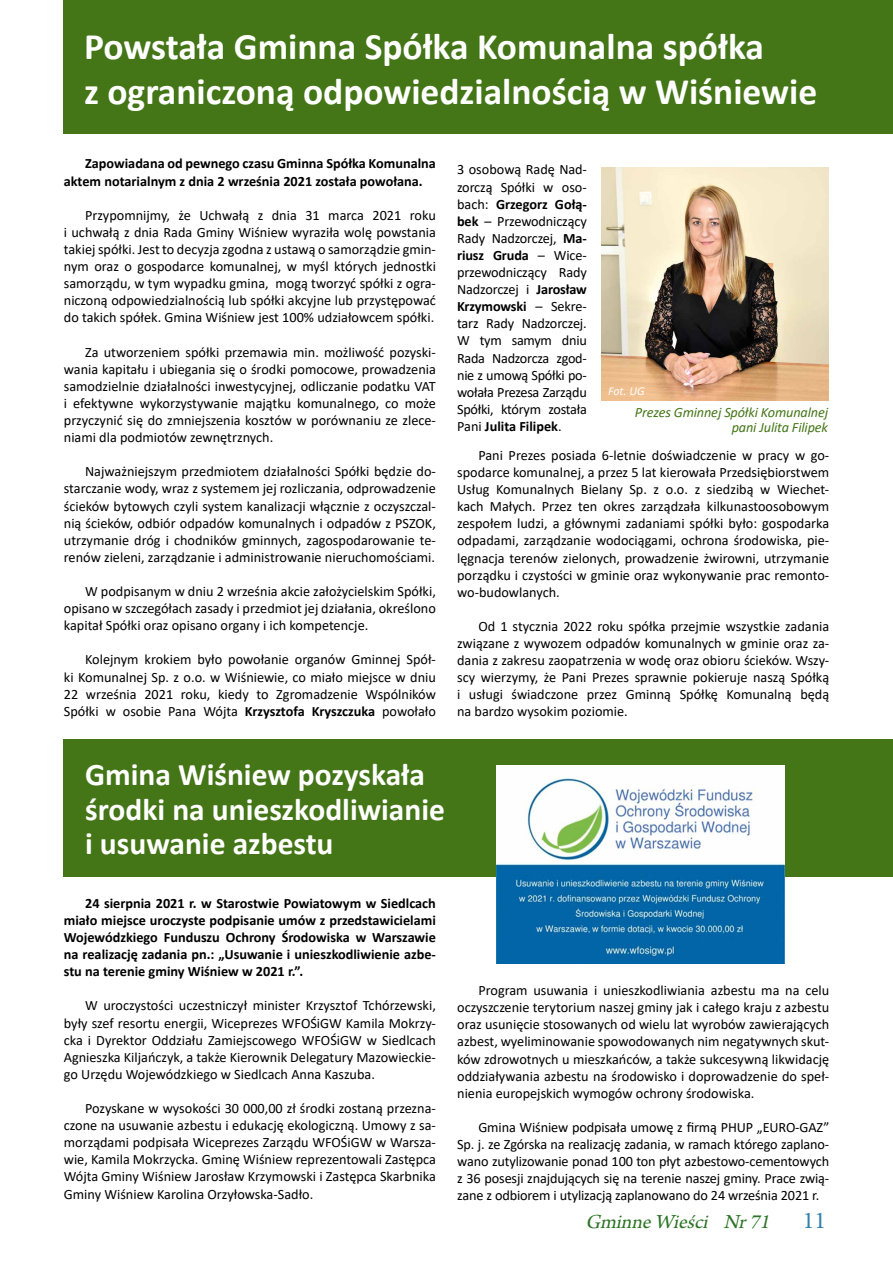
<style>
.page{position:relative;width:893px;height:1263px;background:#fff}
.page>*{position:absolute;margin:0;border:0;box-sizing:border-box;transform-origin:0 0}
.t1{font:700 37.5px/45px "Calibri";color:#fff}
.t2{font:700 31.5px/34.5px "Calibri";color:#fff}
.t3{font:italic 21px "Arno Pro";color:#2c7525}
.t4{font:14.25px/17.1px "Calibri";color:#000;text-align:justify}
.t5{font:700 14.25px/17.1px "Calibri";color:#000}
.t6{font:italic 14.25px/15px "Calibri";letter-spacing:-.01em;color:#447617;text-align:right}
.t7{font:italic 12px "Calibri";color:#fff}
.s1{font-weight:700}
.s2{font-family:"Minion Pro";font-style:normal;font-size:24px;color:#3180ab}
</style>
<div class="page">
<div style="left:64px;top:0;width:829px;height:134px;background:#447617"></div>
<div style="left:64px;top:739px;width:829px;height:138px;background:#447617"></div>
<img style="left:496px;top:765px;width:288px;height:198px">
<img style="left:602px;top:168px;width:226px;height:232px">
<h1 class="t1" style="left:84px;top:23px;width:735px">Powstała Gminna Spółka Komunalna spółka<br>z ograniczoną odpowiedzialnością w Wiśniewie</h1>
<p class="t5" style="left:64px;top:155px;width:374px;text-indent:21px">Zapowiadana od pewnego czasu Gminna Spółka Komunalna aktem notarialnym z dnia 2 września 2021 została powołana.</p>
<p class="t4" style="left:64px;top:206px;width:374px;text-indent:21px">Przypomnijmy, że Uchwałą z dnia 31 marca 2021 roku i uchwałą z dnia Rada Gminy Wiśniew wyraziła wolę powstania takiej spółki. Jest to decyzja zgodna z ustawą o samorządzie gmin&shy;nym oraz o gospodarce komunalnej, w myśl których jednostki samorządu, w tym wypadku gmina, mogą tworzyć spółki z ogra&shy;niczoną odpowiedzialnością lub spółki akcyjne lub przystępować do takich spółek. Gmina Wiśniew jest 100% udziałowcem spółki.</p>
<p class="t4" style="left:64px;top:343px;width:374px;text-indent:21px">Za utworzeniem spółki przemawia min. możliwość pozyski&shy;wania kapitału i ubiegania się o środki pomocowe, prowadzenia samodzielnie działalności inwestycyjnej, odliczanie podatku VAT i efektywne wykorzystywanie majątku komunalnego, co może przyczynić się do zmniejszenia kosztów w porównaniu ze zlece&shy;niami dla podmiotów zewnętrznych.</p>
<p class="t4" style="left:64px;top:463px;width:374px;text-indent:21px">Najważniejszym przedmiotem działalności Spółki będzie do&shy;starczanie wody, wraz z systemem jej rozliczania, odprowadzenie ścieków bytowych czyli system kanalizacji włącznie z oczyszczal&shy;nią ścieków, odbiór odpadów komunalnych i odpadów z PSZOK, utrzymanie dróg i chodników gminnych, zagospodarowanie te&shy;renów zieleni, zarządzanie i administrowanie nieruchomościami.</p>
<p class="t4" style="left:64px;top:582px;width:374px;text-indent:21px">W podpisanym w dniu 2 września akcie założycielskim Spółki, opisano w szczegółach zasady i przedmiot jej działania, określono kapitał Spółki oraz opisano organy i ich kompetencje.</p>
<p class="t4" style="left:64px;top:651px;width:374px;text-indent:21px">Kolejnym krokiem było powołanie organów Gminnej Spół&shy;ki Komunalnej Sp. z o.o. w Wiśniewie, co miało miejsce w dniu 22 września 2021 roku, kiedy to Zgromadzenie Wspólników Spółki w osobie Pana Wójta <span class="s1">Krzysztofa Kryszczuka</span> powołało</p>
<p class="t4" style="left:457px;top:161px;width:131px">3 osobową Radę Nad&shy;zorczą Spółki w oso&shy;bach: <span class="s1">Grzegorz Gołą&shy;bek</span> – Przewodniczący Rady Nadzorczej, <span class="s1">Ma&shy;riusz Gruda</span> – Wice&shy;przewodniczący Rady Nadzorczej i <span class="s1">Jarosław Krzymowski</span> – Sekre&shy;tarz Rady Nadzorczej.<br>W tym samym dniu Rada Nadzorcza zgod&shy;nie z umową Spółki po&shy;wołała Prezesa Zarządu Spółki, którym została Pani <span class="s1">Julita Filipek</span>.</p>
<p class="t7" style="left:608px;top:383px;width:38px">Fot. UG</p>
<p class="t6" style="left:635px;top:404px;width:195px">Prezes Gminnej Spółki Komunalnej pani Julita Filipek</p>
<p class="t4" style="left:457px;top:446px;width:374px;text-indent:21px">Pani Prezes posiada 6-letnie doświadczenie w pracy w go&shy;spodarce komunalnej, a przez 5 lat kierowała Przedsiębiorstwem Usług Komunalnych Bielany Sp. z o.o. z siedzibą w Wiechet&shy;kach Małych. Przez ten okres zarządzała kilkunastoosobowym zespołem ludzi, a głównymi zadaniami spółki było: gospodarka odpadami, zarządzanie wodociągami, ochrona środowiska, pie&shy;lęgnacja terenów zielonych, prowadzenie żwirowni, utrzymanie porządku i czystości w gminie oraz wykonywanie prac remonto&shy;wo-budowlanych.</p>
<p class="t4" style="left:457px;top:617px;width:374px;text-indent:21px">Od 1 stycznia 2022 roku spółka przejmie wszystkie zadania związane z wywozem odpadów komunalnych w gminie oraz za&shy;dania z zakresu zaopatrzenia w wodę oraz obioru ścieków. Wszy&shy;scy wierzymy, że Pani Prezes sprawnie pokieruje naszą Spółką i usługi świadczone przez Gminną Spółkę Komunalną będą na bardzo wysokim poziomie.</p>
<h2 class="t2" style="left:85px;top:757px;width:361px">Gmina Wiśniew pozyskała środki na unieszkodliwianie i usuwanie azbestu</h2>
<p class="t5" style="left:64px;top:894px;width:374px;text-align:justify;text-indent:21px">24 sierpnia 2021 r. w Starostwie Powiatowym w Siedlcach miało miejsce uroczyste podpisanie umów z przedstawicielami Wojewódzkiego Funduszu Ochrony Środowiska w Warszawie na realizację zadania pn.: „Usuwanie i unieszkodliwienie azbe&shy;stu na terenie gminy Wiśniew w 2021 r.”.</p>
<p class="t4" style="left:64px;top:997px;width:374px;text-indent:21px">W uroczystości uczestniczył minister Krzysztof Tchórzewski, były szef resortu energii, Wiceprezes WFOŚiGW Kamila Mokrzy&shy;cka i Dyrektor Oddziału Zamiejscowego WFOŚiGW w Siedlcach Agnieszka Kiljańczyk, a także Kierownik Delegatury Mazowieckie&shy;go Urzędu Wojewódzkiego w Siedlcach Anna Kaszuba.</p>
<p class="t4" style="left:64px;top:1099px;width:374px;text-indent:21px">Pozyskane w wysokości 30 000,00 zł środki zostaną przezna&shy;czone na usuwanie azbestu i edukację ekologiczną. Umowy z sa&shy;morządami podpisała Wiceprezes Zarządu WFOŚiGW w Warsza&shy;wie, Kamila Mokrzycka. Gminę Wiśniew reprezentowali Zastępca Wójta Gminy Wiśniew Jarosław Krzymowski i Zastępca Skarbnika Gminy Wiśniew Karolina Orzyłowska-Sadło.</p>
<p class="t4" style="left:457px;top:981px;width:374px;text-indent:21px">Program usuwania i unieszkodliwiania azbestu ma na celu oczyszczenie terytorium naszej gminy jak i całego kraju z azbestu oraz usunięcie stosowanych od wielu lat wyrobów zawierających azbest, wyeliminowanie spowodowanych nim negatywnych skut&shy;ków zdrowotnych u mieszkańców, a także sukcesywną likwidację oddziaływania azbestu na środowisko i doprowadzenie do speł&shy;nienia europejskich wymogów ochrony środowiska.</p>
<p class="t4" style="left:457px;top:1118px;width:374px;text-indent:21px">Gmina Wiśniew podpisała umowę z firmą PHUP „EURO-GAZ” Sp. j. ze Zgórska na realizację zadania, w ramach którego zaplano&shy;wano zutylizowanie ponad 100 ton płyt azbestowo-cementowych z 36 posesji znajdujących się na terenie naszej gminy. Prace zwią&shy;zane z odbiorem i utylizacją zaplanowano do 24 września 2021 r.</p>
<h3 class="t3" style="left:585px;top:1210px;width:242px">GminneWieści Nr71 <span class="s2">1 1</span></h3>
</div>
